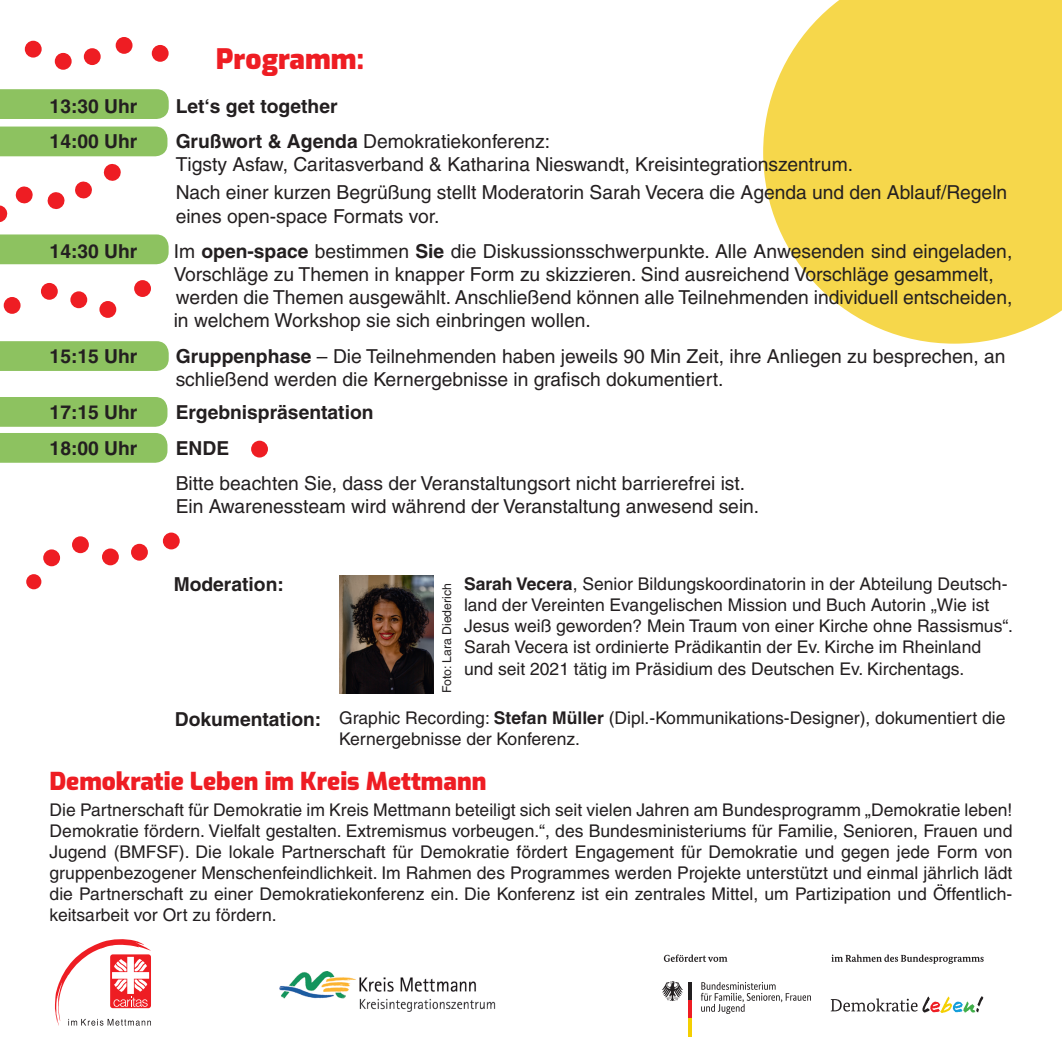
<style>
.page{position:relative;width:1062px;height:1062px;background:#fff}
.page>*{position:absolute;margin:0;border:0;box-sizing:border-box;transform-origin:0 0}
.t1{font:900 28px "Exo";color:#ee1d23}
.t2{font:900 24.5px "Exo";color:#ee1d23}
.t3{font:19.25px/23.1px "Helvetica";color:#231f20}
.t4{font:700 19.25px "Helvetica";color:#231f20}
.t5{font:17.5px/21px "Helvetica";color:#231f20}
.t6{font:12.25px "Helvetica";color:#231f20}
.s1{font-weight:700}
</style>
<div class="page">
<svg style="left:763px;top:0;width:299px;height:344px;background:#f7db60"></svg>
<hr style="left:688px;top:982px;width:4px;height:18px;background:#231f20">
<hr style="left:688px;top:1000px;width:4px;height:18px;background:#ee1d23">
<hr style="left:688px;top:1018px;width:4px;height:19px;background:#f4cf02">
<svg style="left:662px;top:981px;width:21px;height:20px"></svg>
<svg style="left:664px;top:954px;width:63px;height:8px"></svg>
<svg style="left:831px;top:954px;width:152px;height:9px"></svg>
<svg style="left:701px;top:982px;width:110px;height:32px"></svg>
<svg style="left:830px;top:996px;width:153px;height:17px"></svg>
<img style="left:279px;top:971px;width:217px;height:40px">
<svg style="left:55px;top:939px;width:96px;height:86px"></svg>
<div style="left:116px;top:37px;width:16px;height:17px;background:#ee1d23;border-radius:50%"></div>
<div style="left:84px;top:48px;width:17px;height:17px;background:#ee1d23;border-radius:50%"></div>
<div style="left:55px;top:53px;width:17px;height:17px;background:#ee1d23;border-radius:50%"></div>
<div style="left:25px;top:41px;width:17px;height:17px;background:#ee1d23;border-radius:50%"></div>
<div style="left:0;top:126px;width:167px;height:30px;background:#8dc260"></div>
<div style="left:70px;top:291px;width:17px;height:17px;background:#ee1d23;border-radius:50%"></div>
<div style="left:99px;top:301px;width:17px;height:17px;background:#ee1d23;border-radius:50%"></div>
<div style="left:134px;top:280px;width:17px;height:17px;background:#ee1d23;border-radius:50%"></div>
<div style="left:41px;top:283px;width:17px;height:17px;background:#ee1d23;border-radius:50%"></div>
<div style="left:4px;top:297px;width:17px;height:17px;background:#ee1d23;border-radius:50%"></div>
<img style="left:339px;top:575px;width:94px;height:118px">
<div style="left:152px;top:45px;width:17px;height:17px;background:#ee1d23;border-radius:50%"></div>
<div style="left:163px;top:532px;width:17px;height:17px;background:#ee1d23;border-radius:50%"></div>
<div style="left:131px;top:544px;width:17px;height:16px;background:#ee1d23;border-radius:50%"></div>
<div style="left:102px;top:548px;width:17px;height:17px;background:#ee1d23;border-radius:50%"></div>
<div style="left:72px;top:536px;width:17px;height:17px;background:#ee1d23;border-radius:50%"></div>
<div style="left:43px;top:549px;width:17px;height:17px;background:#ee1d23;border-radius:50%"></div>
<div style="left:26px;top:574px;width:15px;height:15px;background:#ee1d23;border-radius:50%"></div>
<div style="left:251px;top:441px;width:17px;height:16px;background:#ee1d23;border-radius:50%"></div>
<div style="left:0;top:234px;width:169px;height:30px;background:#8dc260"></div>
<div style="left:0;top:341px;width:169px;height:30px;background:#8dc260"></div>
<div style="left:0;top:397px;width:167px;height:30px;background:#8dc260"></div>
<div style="left:0;top:433px;width:167px;height:30px;background:#8dc260"></div>
<div style="left:0;top:89px;width:169px;height:30px;background:#8dc260"></div>
<svg style="left:103px;top:163px;width:18px;height:18px"></svg>
<svg style="left:75px;top:181px;width:17px;height:18px"></svg>
<svg style="left:47px;top:192px;width:18px;height:17px"></svg>
<svg style="left:15px;top:186px;width:18px;height:18px"></svg>
<svg style="left:0;top:205px;width:8px;height:17px"></svg>
<h1 class="t1" style="left:216px;top:39px;width:149px">Programm:</h1>
<p class="t4" style="left:50px;top:94px;width:89px">13:30 Uhr</p>
<p class="t4" style="left:176px;top:94px;width:163px">Let‘s get together</p>
<p class="t4" style="left:50px;top:130px;width:89px">14:00 Uhr</p>
<p class="t3" style="left:176px;top:130px;width:679px"><span class="s1">Grußwort &amp; Agenda</span> Demokratiekonferenz:<br>Tigsty Asfaw, Caritasverband &amp; Katharina Nieswandt, Kreisintegrationszentrum.</p>
<p class="t3" style="left:176px;top:181px;width:833px">Nach einer kurzen Begrüßung stellt Moderatorin Sarah Vecera die Agenda und den Ablauf/Regeln eines open-space Formats vor.</p>
<p class="t4" style="left:50px;top:239px;width:89px">14:30 Uhr</p>
<p class="t3" style="left:174px;top:240px;width:840px">Im <span class="s1">open-space</span> bestimmen <span class="s1">Sie</span> die Diskussionsschwerpunkte. Alle Anwesenden sind eingeladen, Vorschläge zu Themen in knapper Form zu skizzieren. Sind ausreichend Vorschläge gesammelt, werden die Themen ausgewählt. Anschließend können alle Teilnehmenden individuell entscheiden, in welchem Workshop sie sich einbringen wollen.</p>
<p class="t4" style="left:50px;top:344px;width:89px">15:15 Uhr</p>
<p class="t3" style="left:176px;top:344px;width:831px"><span class="s1">Gruppenphase</span> – Die Teilnehmenden haben jeweils 90 Min Zeit, ihre Anliegen zu besprechen, an schließend werden die Kernergebnisse in grafisch dokumentiert.</p>
<p class="t4" style="left:50px;top:400px;width:89px">17:15 Uhr</p>
<p class="t4" style="left:176px;top:400px;width:199px">Ergebnispräsentation</p>
<p class="t4" style="left:50px;top:436px;width:89px">18:00 Uhr</p>
<p class="t4" style="left:176px;top:436px;width:55px">ENDE</p>
<p class="t3" style="left:176px;top:472px;width:585px">Bitte beachten Sie, dass der Veranstaltungsort nicht barrierefrei ist.<br>Ein Awarenessteam wird während der Veranstaltung anwesend sein.</p>
<p class="t4" style="left:174px;top:572px;width:112px">Moderation:</p>
<p class="t4" style="left:175px;top:707px;width:148px">Dokumentation:</p>
<p class="t5" style="left:464px;top:574px;width:550px"><span class="s1">Sarah Vecera</span>, Senior Bildungskoordinatorin in der Abteilung Deutsch&shy;land der Vereinten Evangelischen Mission und Buch Autorin „Wie ist Jesus weiß geworden? Mein Traum von einer Kirche ohne Rassismus“.<br>Sarah Vecera ist ordinierte Prädikantin der Ev. Kirche im Rheinland und seit 2021 tätig im Präsidium des Deutschen Ev. Kirchentags.</p>
<p class="t6" style="left:439px;top:693px;width:112px;rotate:-90deg">Foto: Lara Diederich</p>
<p class="t5" style="left:339px;top:707px;width:667px">Graphic Recording: <span class="s1">Stefan Müller</span> (Dipl.-Kommunikations-Designer), dokumentiert die<br>Kernergebnisse der Konferenz.</p>
<h2 class="t2" style="left:50px;top:763px;width:438px">Demokratie Leben im Kreis Mettmann</h2>
<p class="t5" style="left:50px;top:799px;width:964px;text-align:justify">Die Partnerschaft für Demokratie im Kreis Mettmann beteiligt sich seit vielen Jahren am Bundesprogramm „Demokratie leben!<br>Demokratie fördern. Vielfalt gestalten. Extremismus vorbeugen.“, des Bundesministeriums für Familie, Senioren, Frauen und Jugend (BMFSF). Die lokale Partnerschaft für Demokratie fördert Engagement für Demokratie und gegen jede Form von gruppenbezogener Menschenfeindlichkeit. Im Rahmen des Programmes werden Projekte unterstützt und einmal jährlich lädt die Partnerschaft zu einer Demokratiekonferenz ein. Die Konferenz ist ein zentrales Mittel, um Partizipation und Öffentlich&shy;keitsarbeit vor Ort zu fördern.</p>
</div>
